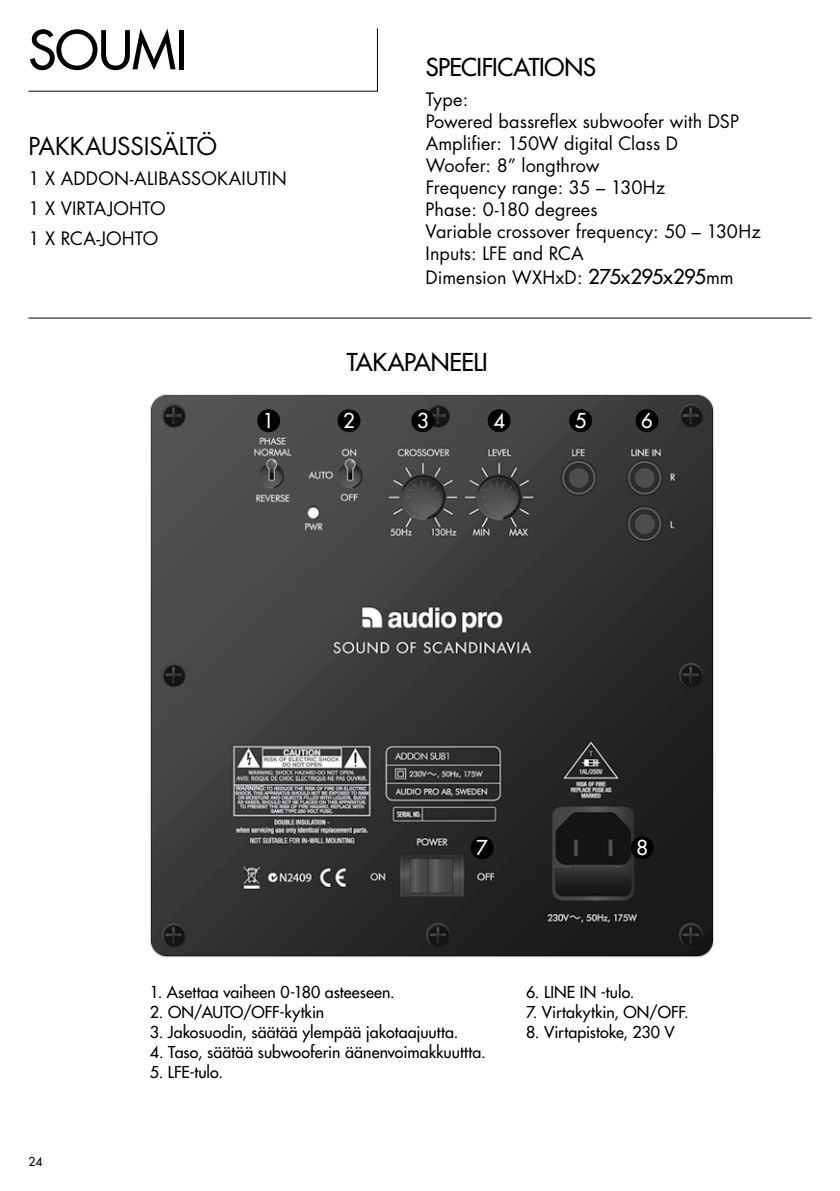
<style>
.page{position:relative;width:840px;height:1191px;background:#fff}
.page>*{position:absolute;margin:0;border:0;box-sizing:border-box;transform-origin:0 0}
.t1{font:52px "Futura";color:#000}
.t2{font:24px "Futura";letter-spacing:-.02em;color:#000}
.t3{font:24px "Futura";color:#000}
.t4{font:20px "Futura";color:#fff}
.t5{font:18px/22px "Futura";color:#000}
.t6{font:16px "Futura";color:#000}
.t7{font:12px "Futura";color:#000}
.s1{font-size:20px}
</style>
<div class="page">
<img style="left:150px;top:394px;width:564px;height:564px">
<hr style="left:28px;top:317px;width:783px;height:1px;background:#000">
<svg style="left:28px;top:28px;width:350px;height:64px"></svg>
<div style="left:257px;top:409px;width:23px;height:23px;background:#000;border-radius:50%"></div>
<div style="left:337px;top:409px;width:23px;height:23px;background:#000;border-radius:50%"></div>
<div style="left:411px;top:409px;width:23px;height:23px;background:#000;border-radius:50%"></div>
<div style="left:487px;top:409px;width:23px;height:23px;background:#000;border-radius:50%"></div>
<div style="left:568px;top:409px;width:23px;height:23px;background:#000;border-radius:50%"></div>
<div style="left:635px;top:409px;width:23px;height:23px;background:#000;border-radius:50%"></div>
<div style="left:470px;top:836px;width:23px;height:23px;background:#000;border-radius:50%"></div>
<div style="left:630px;top:836px;width:23px;height:23px;background:#000;border-radius:50%"></div>
<h1 class="t1" style="left:28px;top:18px;width:153px">SOUMI</h1>
<h2 class="t3" style="left:28px;top:131px;width:15px">PAKKAUSSISÄLTÖ</h2>
<p class="t5" style="left:28px;top:167px;width:46px">1 X ADD</p>
<p class="t5" style="left:98px;top:167px;width:130px">ON-ALI BASSOKAIUTIN</p>
<p class="t5" style="left:28px;top:197px;width:43px">1 X VIRTA</p>
<p class="t5" style="left:108px;top:197px;width:59px">JOHTO</p>
<p class="t5" style="left:28px;top:227px;width:45px">1 X RCA</p>
<p class="t5" style="left:96px;top:227px;width:63px">-JOHTO</p>
<h2 class="t2" style="left:425px;top:52px;width:170px">specifiCationS</h2>
<p class="t5" style="left:425px;top:88px;width:336px">Type:<br>Powered bassreflex subwoofer with DSP<br>Amplifier: 150W digital Class D<br>Woofer: 8” longthrow<br>Frequency range: 35 – 130Hz<br>Phase: 0-180 degrees<br>Variable crossover frequency: 50 – 130Hz<br>Inputs: LFE</p>
<p class="t5" style="left:425px;top:241px;width:309px;line-height:24px;text-indent:87px">and RCA<br>Dimension WXHxD: <span class="s1">275x295x295</span>mm</p>
<h2 class="t2" style="left:346px;top:347px;width:14px">TAKAPANEELI</h2>
<p class="t4" style="left:263px;top:408px;width:13px">1</p>
<p class="t4" style="left:343px;top:408px;width:13px">2</p>
<p class="t4" style="left:417px;top:408px;width:13px">3</p>
<p class="t4" style="left:493px;top:408px;width:13px">4</p>
<p class="t4" style="left:574px;top:408px;width:13px">5</p>
<p class="t4" style="left:640px;top:408px;width:13px">6</p>
<p class="t4" style="left:476px;top:835px;width:13px">7</p>
<p class="t4" style="left:636px;top:835px;width:13px">8</p>
<p class="t7" style="left:28px;top:1154px;width:15px">24</p>
<p class="t6" style="left:150px;top:981px;width:246px">1. Asettaa vaiheen 0-180 asteeseen.</p>
<p class="t6" style="left:150px;top:1001px;width:176px">2. ON/AUTO/OFF-kytkin</p>
<p class="t6" style="left:150px;top:1021px;width:310px">3. Jakosuodin, säätää ylempää jakotaajuutta.</p>
<p class="t6" style="left:150px;top:1041px;width:337px">4. Taso, säätää subwooferin äänenvoimakkuuttta.</p>
<p class="t6" style="left:150px;top:1061px;width:75px">5. LFE-tulo.</p>
<p class="t6" style="left:526px;top:981px;width:27px">6. LINE</p>
<p class="t6" style="left:579px;top:981px;width:56px">IN -tulo.</p>
<p class="t6" style="left:526px;top:1001px;width:164px">7. Virtakytkin, ON /OFF.</p>
<p class="t6" style="left:526px;top:1021px;width:150px">8. Virtapistoke, 230 V</p>
</div>
